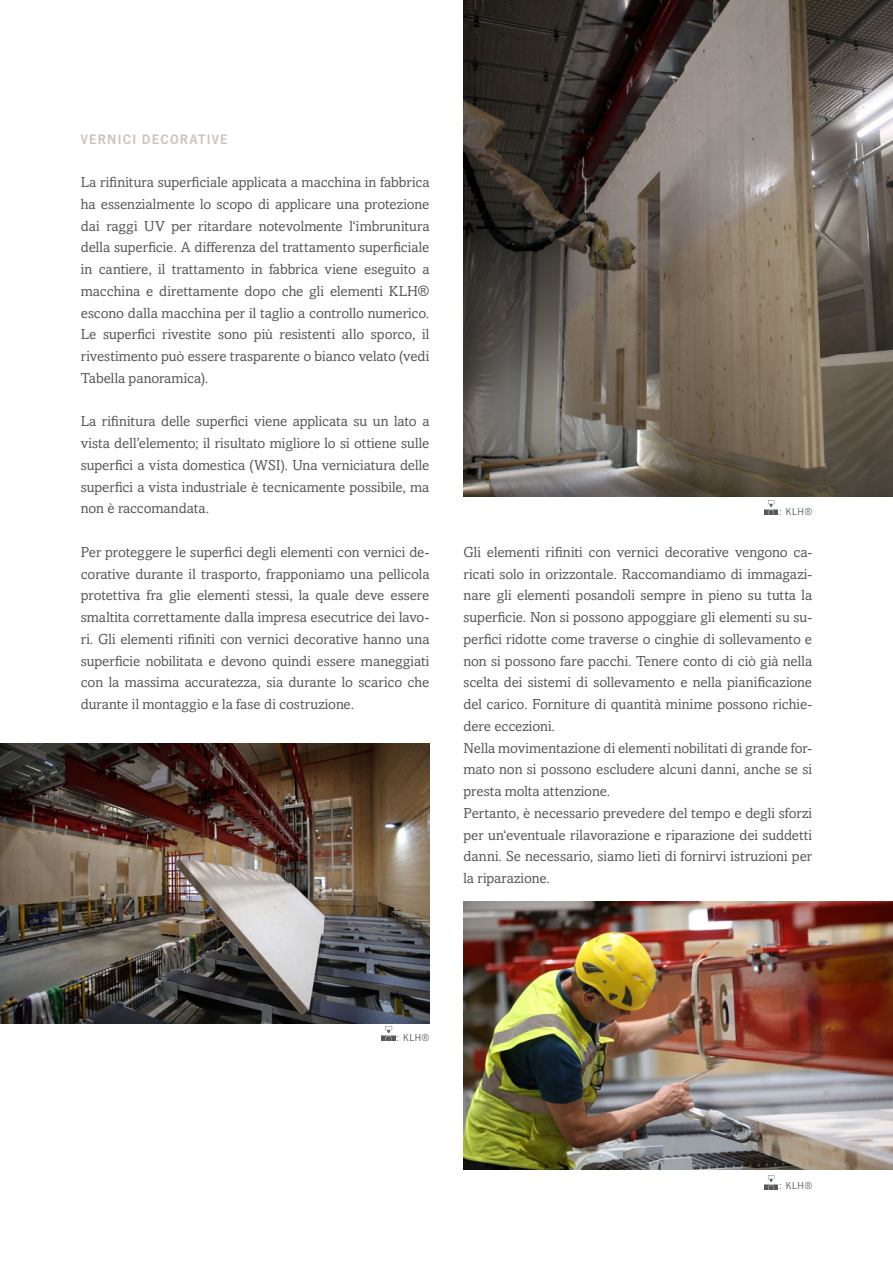
<style>
.page{position:relative;width:893px;height:1263px;background:#fff}
.page>*{position:absolute;margin:0;border:0;box-sizing:border-box;transform-origin:0 0}
.t1{font:14.55px/21.8px "Amasis MT Pro";letter-spacing:-.005em;color:#58585a;text-align:justify}
.t2{font:600 14.25px "News Got T";letter-spacing:.085em;color:#cdc3bf}
.t3{font:10.5px "News Got T";letter-spacing:.06em;color:#58585a}
</style>
<div class="page">
<img style="left:0;top:743px;width:429px;height:281px">
<img style="left:463px;top:0;width:430px;height:496px">
<img style="left:463px;top:901px;width:430px;height:268px">
<img style="left:764px;top:501px;width:14px;height:14px">
<img style="left:764px;top:1175px;width:14px;height:14px">
<img style="left:381px;top:1026px;width:14px;height:15px">
<p class="t2" style="left:81px;top:131px;width:148px">VERNICI DECORATIVE</p>
<p class="t1" style="left:81px;top:171px;width:350px">La rifinitura superficiale applicata a macchina in fabbrica ha essenzialmente lo scopo di applicare una protezione dai raggi UV per ritardare notevolmente l‘imbrunitura della superficie. A differenza del trattamento superficiale in cantiere, il trattamento in fabbrica viene eseguito a macchina e direttamente dopo che gli elementi KLH® escono dalla macchina per il taglio a controllo numerico.<br>Le superfici rivestite sono più resistenti allo sporco, il rivestimento può essere trasparente o bianco velato (vedi Tabella panoramica).</p>
<p class="t1" style="left:81px;top:411px;width:350px">La rifinitura delle superfici viene applicata su un lato a vista dell’elemento; il risultato migliore lo si ottiene sulle superfici a vista domestica (WSI). Una verniciatura delle superfici a vista industriale è tecnicamente possibile, ma non è raccomandata.</p>
<p class="t1" style="left:81px;top:541px;width:350px">Per proteggere le superfici degli elementi con vernici de&shy;corative durante il trasporto, frapponiamo una pellicola protettiva fra glie elementi stessi, la quale deve essere smaltita correttamente dalla impresa esecutrice dei lavo&shy;ri. Gli elementi rifiniti con vernici decorative hanno una superficie nobilitata e devono quindi essere maneggiati con la massima accuratezza, sia durante lo scarico che durante il montaggio e la fase di costruzione.</p>
<p class="t1" style="left:463px;top:541px;width:350px;text-align:left">Gli elementi rifiniti con vernici decorative vengono ca&shy;ricati solo in orizzontale. Raccomandiamo di immagazi&shy;nare gli elementi posandoli sempre in pieno su tutta la superficie. Non si possono appoggiare gli elementi su su&shy;perfici ridotte come traverse o cinghie di sollevamento e non si possono fare pacchi. Tenere conto di ciò già nella scelta dei sistemi di sollevamento e nella pianificazione del carico. Forniture di quantità minime possono richie&shy;dere eccezioni.<br>Nella movimentazione di elementi nobilitati di grande for&shy;mato non si possono escludere alcuni danni, anche se si presta molta attenzione.<br>Pertanto, è necessario prevedere del tempo e degli sforzi per un‘eventuale rilavorazione e riparazione dei suddetti danni. Se necessario, siamo lieti di fornirvi istruzioni per la riparazione.</p>
<p class="t3" style="left:779px;top:506px;width:34px">: KLH®</p>
<p class="t3" style="left:396px;top:1031px;width:34px">: KLH®</p>
<p class="t3" style="left:779px;top:1180px;width:34px">: KLH®</p>
</div>
